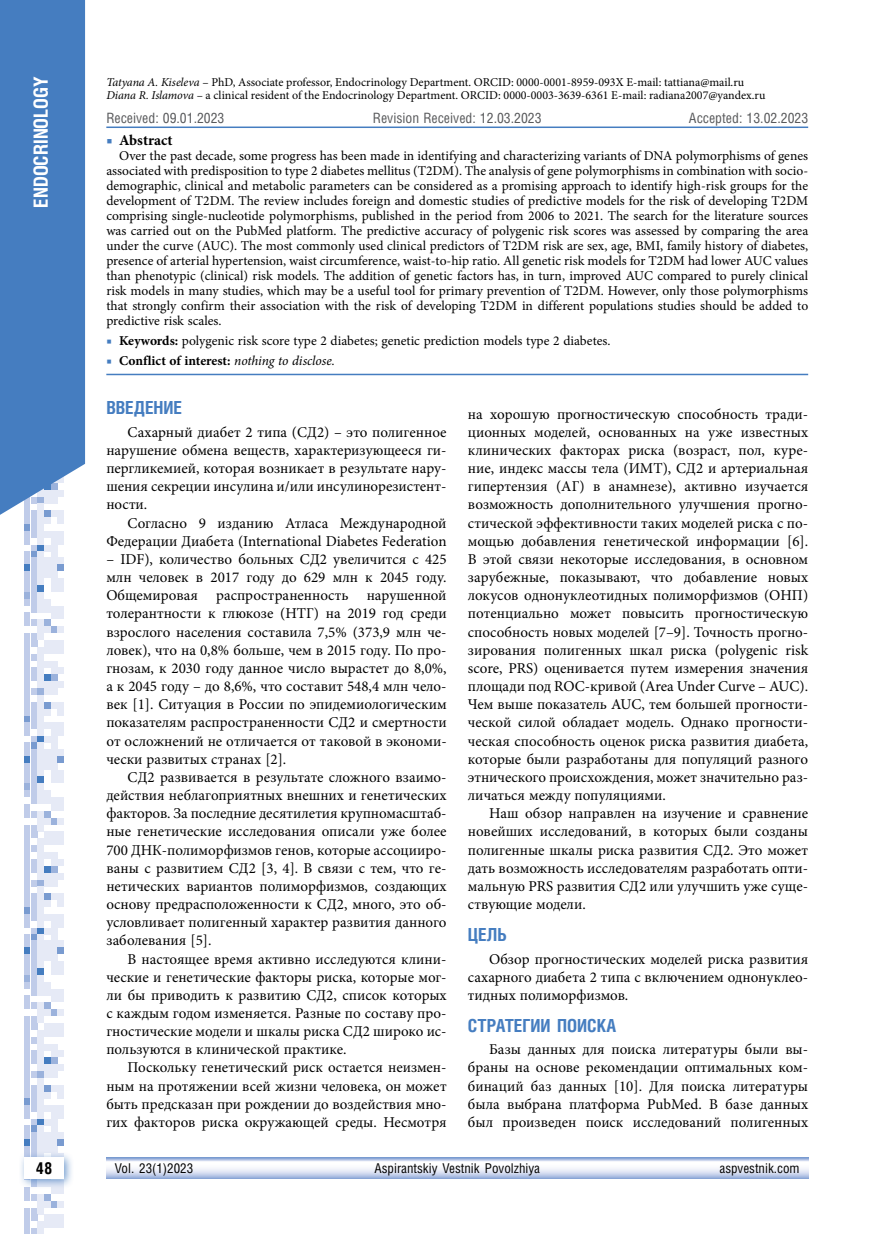
<style>
.page{position:relative;width:872px;height:1234px;background:#fff}
.page>*{position:absolute;margin:0;border:0;box-sizing:border-box;transform-origin:0 0}
.t1{font:700 19.5px "Helios Cond C";color:#fff}
.t2{font:700 18px "Helios Cond C";color:#457dc0}
.t3{font:700 16.5px "Helios Cond C";color:#000}
.t4{font:15px/18.1px "Minion Pro";color:#000;text-align:justify}
.t5{font:700 15px "Minion Pro";color:#000}
.t6{font:14.25px "Helios Cond C";color:#58595b}
.t7{font:13.5px/15px "Minion Pro";color:#000;text-align:justify}
.t8{font:13.5px "Helios Cond C";color:#000}
.t9{font:700 13.5px "Minion Pro";color:#000}
.t10{font:12px/13.5px "Minion Pro";color:#000}
.s1{font-style:italic}
.s2{font-weight:400;color:#457dc0}
.s3{color:#457dc0}
.s4{font-weight:700}
.s5{font-weight:400;font-style:italic}
</style>
<div class="page">
<svg style="left:24px;top:527px;width:40px;height:37px"></svg>
<div style="left:24px;top:564px;width:6px;height:7px;background:#457dc0"></div>
<div style="left:31px;top:564px;width:6px;height:7px;background:#c0cce9"></div>
<div style="left:38px;top:564px;width:6px;height:7px;background:#e6eaf6"></div>
<div style="left:44px;top:564px;width:6px;height:7px;background:#e6eaf6"></div>
<div style="left:51px;top:564px;width:6px;height:7px;background:#e6eaf6"></div>
<div style="left:58px;top:564px;width:6px;height:7px;background:#799bd0"></div>
<svg style="left:24px;top:571px;width:40px;height:144px"></svg>
<div style="left:24px;top:715px;width:6px;height:7px;background:#799bd0"></div>
<div style="left:31px;top:715px;width:6px;height:7px;background:#c0cce9"></div>
<div style="left:38px;top:715px;width:6px;height:7px;background:#e6eaf6"></div>
<svg style="left:24px;top:722px;width:40px;height:47px"></svg>
<div style="left:24px;top:769px;width:6px;height:7px;background:#c0cce9"></div>
<div style="left:31px;top:769px;width:6px;height:7px;background:#c0cce9"></div>
<div style="left:38px;top:769px;width:6px;height:7px;background:#e6eaf6"></div>
<div style="left:51px;top:769px;width:6px;height:7px;background:#e6eaf6"></div>
<div style="left:58px;top:769px;width:6px;height:7px;background:#e6eaf6"></div>
<svg style="left:24px;top:776px;width:40px;height:253px"></svg>
<div style="left:24px;top:1029px;width:6px;height:7px;background:#c0cce9"></div>
<div style="left:38px;top:1029px;width:6px;height:7px;background:#e6eaf6"></div>
<div style="left:44px;top:1029px;width:6px;height:7px;background:#e6eaf6"></div>
<div style="left:51px;top:1029px;width:6px;height:7px;background:#e6eaf6"></div>
<div style="left:58px;top:1029px;width:6px;height:7px;background:#e6eaf6"></div>
<svg style="left:24px;top:1036px;width:40px;height:41px"></svg>
<div style="left:24px;top:1077px;width:6px;height:7px;background:#c0cce9"></div>
<div style="left:38px;top:1077px;width:6px;height:7px;background:#e6eaf6"></div>
<svg style="left:24px;top:1084px;width:40px;height:54px"></svg>
<div style="left:24px;top:1138px;width:6px;height:7px;background:#457dc0"></div>
<div style="left:31px;top:1138px;width:6px;height:7px;background:#c0cce9"></div>
<div style="left:38px;top:1138px;width:6px;height:7px;background:#e6eaf6"></div>
<div style="left:44px;top:1138px;width:6px;height:7px;background:#e6eaf6"></div>
<div style="left:51px;top:1138px;width:6px;height:7px;background:#e6eaf6"></div>
<div style="left:58px;top:1138px;width:6px;height:7px;background:#799bd0"></div>
<svg style="left:24px;top:1145px;width:40px;height:6px"></svg>
<div style="left:24px;top:1186px;width:6px;height:7px;background:#c0cce9"></div>
<div style="left:51px;top:1186px;width:6px;height:7px;background:#e6eaf6"></div>
<div style="left:58px;top:1186px;width:6px;height:7px;background:#e6eaf6"></div>
<svg style="left:24px;top:1193px;width:40px;height:40px"></svg>
<div style="left:18px;top:1151px;width:56px;height:37px;background:#457dc0;opacity:.75"></div>
<div style="left:24px;top:1157px;width:40px;height:21px;background:#fff"></div>
<svg style="left:0;top:0;width:85px;height:527px;background:#5085c4"></svg>
<svg style="left:106px;top:1157px;width:702px;height:21px"></svg>
<hr style="left:106px;top:126px;width:702px;height:2px;background:#457dc0">
<hr style="left:106px;top:373px;width:702px;height:2px;background:#457dc0">
<h1 class="t1" style="left:29px;top:207px;width:131px;rotate:-90deg">Endocrinology</h1>
<p class="t10" style="left:106px;top:75px;width:660px"><span class="s1">Tatyana A. Kiseleva</span> – PhD, Associate professor, Endocrinology Department. ORCID: 0000-0001-8959-093X E-mail: tattiana@mail.ru<br><span class="s1">Diana R. Islamova</span> – a clinical resident of the Endocrinology Department. ORCID: 0000-0003-3639-6361 E-mail: radiana2007@yandex.ru</p>
<p class="t6" style="left:106px;top:109px;width:120px">Received: 09.01.2023</p>
<p class="t6" style="left:373px;top:109px;width:170px">Revision Received: 12.03.2023</p>
<p class="t6" style="left:689px;top:109px;width:121px">Accepted: 13.02.2023</p>
<p class="t5" style="left:106px;top:130px;width:68px"><span class="s2">■</span> Abstract</p>
<p class="t7" style="left:106px;top:148px;width:703px;text-indent:13px">Over the past decade, some progress has been made in identifying and characterizing variants of DNA polymorphisms of genes associated with predisposition to type 2 diabetes mellitus (T2DM). The analysis of gene polymorphisms in combination with socio&shy;demographic, clinical and metabolic parameters can be considered as a promising approach to identify high-risk groups for the development of T2DM. The review includes foreign and domestic studies of predictive models for the risk of developing T2DM comprising single-nucleotide polymorphisms, published in the period from 2006 to 2021. The search for the literature sources was carried out on the PubMed platform. The predictive accuracy of polygenic risk scores was assessed by comparing the area under the curve (AUC). The most commonly used clinical predictors of T2DM risk are sex, age, BMI, family history of diabetes, presence of arterial hypertension, waist circumference, waist-to-hip ratio. All genetic risk models for T2DM had lower AUC values than phenotypic (clinical) risk models. The addition of genetic factors has, in turn, improved AUC compared to purely clinical risk models in many studies, which may be a useful tool for primary prevention of T2DM. However, only those polymorphisms that strongly confirm their association with the risk of developing T2DM in different populations studies should be added to predictive risk scales.</p>
<p class="t7" style="left:106px;top:333px;width:505px"><span class="s3">■</span> <span class="s4">Keywords:</span> polygenic risk score type 2 diabetes; genetic prediction models type 2 diabetes.</p>
<p class="t9" style="left:106px;top:351px;width:230px"><span class="s2">■</span> Conflict of interest: <span class="s5">nothing to disclose.</span></p>
<p class="t2" style="left:106px;top:397px;width:77px">ВВЕДЕНИЕ</p>
<p class="t4" style="left:106px;top:423px;width:342px;text-indent:21px">Сахарный диабет 2 типа (СД2) – это полигенное нарушение обмена веществ, характеризующееся ги&shy;пергликемией, которая возникает в результате нару&shy;шения секреции инсулина и/или инсулинорезистент&shy;ности.</p>
<p class="t4" style="left:106px;top:513px;width:342px;text-align:right">Согласно 9 изданию Атласа Международной<br>Федерации Диабета (International Diabetes Federation</p>
<p class="t4" style="left:106px;top:550px;width:342px">– IDF), количество больных СД2 увеличится с 425 млн человек в 2017 году до 629 млн к 2045 году.<br>Общемировая распространенность нарушенной толерантности к глюкозе (НТГ) на 2019 год среди взрослого населения составила 7,5% (373,9 млн че&shy;ловек), что на 0,8% больше, чем в 2015 году. По про&shy;гнозам, к 2030 году данное число вырастет до 8,0%, а к 2045 году – до 8,6%, что составит 548,4 млн чело&shy;век [1]. Ситуация в России по эпидемиологическим показателям распространенности СД2 и смертности от осложнений не отличается от таковой в экономи&shy;чески развитых странах [2].</p>
<p class="t4" style="left:106px;top:767px;width:342px;text-indent:21px">СД2 развивается в результате сложного взаимо&shy;действия неблагоприятных внешних и генетических факторов. За последние десятилетия крупномасштаб&shy;ные генетические исследования описали уже более 700 ДНК-полиморфизмов генов, которые ассоцииро&shy;ваны с развитием СД2 [3, 4]. В связи с тем, что ге&shy;нетических вариантов полиморфизмов, создающих основу предрасположенности к СД2, много, это об&shy;условливает полигенный характер развития данного заболевания [5].</p>
<p class="t4" style="left:106px;top:949px;width:342px;text-indent:21px">В настоящее время активно исследуются клини&shy;ческие и генетические факторы риска, которые мог&shy;ли бы приводить к развитию СД2, список которых с каждым годом изменяется. Разные по составу про&shy;гностические модели и шкалы риска СД2 широко ис&shy;пользуются в клинической практике.</p>
<p class="t4" style="left:106px;top:1058px;width:342px;text-indent:21px">Поскольку генетический риск остается неизмен&shy;ным на протяжении всей жизни человека, он может быть предсказан при рождении до воздействия мно&shy;гих факторов риска окружающей среды. Несмотря</p>
<p class="t4" style="left:468px;top:404px;width:342px">на хорошую прогностическую способность тради&shy;ционных моделей, основанных на уже известных клинических факторах риска (возраст, пол, куре&shy;ние, индекс массы тела (ИМТ), СД2 и артериальная гипертензия (АГ) в анамнезе), активно изучается возможность дополнительного улучшения прогно&shy;стической эффективности таких моделей риска с по&shy;мощью добавления генетической информации [6].<br>В этой связи некоторые исследования, в основном зарубежные, показывают, что добавление новых локусов однонуклеотидных полиморфизмов (ОНП) потенциально может повысить прогностическую способность новых моделей [7–9]. Точность прогно&shy;зирования полигенных шкал риска (polygenic risk score, PRS) оценивается путем измерения значения площади под ROC-кривой (Area Under Curve – AUC).<br>Чем выше показатель AUC, тем большей прогности&shy;ческой силой обладает модель. Однако прогности&shy;ческая способность оценок риска развития диабета, которые были разработаны для популяций разного этнического происхождения, может значительно раз&shy;личаться между популяциями.</p>
<p class="t4" style="left:468px;top:804px;width:342px;text-indent:21px">Наш обзор направлен на изучение и сравнение новейших исследований, в которых были созданы полигенные шкалы риска развития СД2. Это может дать возможность исследователям разработать опти&shy;мальную PRS развития СД2 или улучшить уже суще&shy;ствующие модели.</p>
<p class="t2" style="left:468px;top:923px;width:41px">ЦЕЛЬ</p>
<p class="t4" style="left:468px;top:949px;width:342px;text-indent:21px">Обзор прогностических моделей риска развития сахарного диабета 2 типа с включением однонуклео&shy;тидных полиморфизмов.</p>
<p class="t2" style="left:468px;top:1014px;width:150px">СТРАТЕГИИ ПОИСКА</p>
<p class="t4" style="left:468px;top:1040px;width:342px;text-indent:21px">Базы данных для поиска литературы были вы&shy;браны на основе рекомендации оптимальных ком&shy;бинаций баз данных [10]. Для поиска литературы была выбрана платформа PubMed. В базе данных был произведен поиск исследований полигенных</p>
<p class="t3" style="left:36px;top:1158px;width:18px">48</p>
<p class="t8" style="left:115px;top:1159px;width:80px">Vol. 23(1)2023</p>
<p class="t8" style="left:374px;top:1159px;width:167px">Aspirantskiy Vestnik Povolzhiya</p>
<p class="t8" style="left:719px;top:1159px;width:82px">aspvestnik.com</p>
</div>
